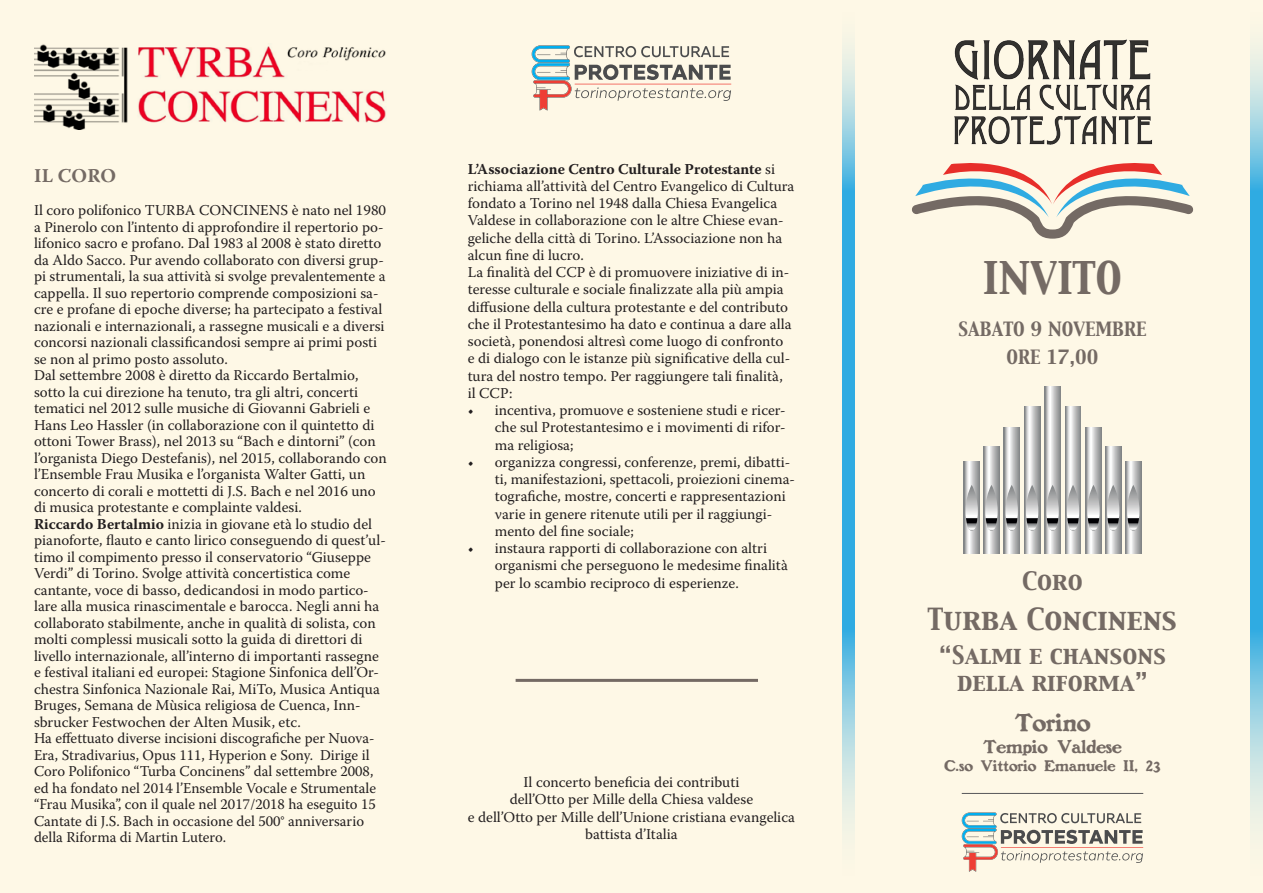
<style>
.page{position:relative;width:1263px;height:893px;background:#fef8e6}
.page>*{position:absolute;margin:0;border:0;box-sizing:border-box;transform-origin:0 0}
.t1{font:39.9px "Capitals";color:#746a64}
.Titolo{font:27px "Capitals";color:#746a64}
.t2{font:24px "Benjamin Franklin";color:#746a64}
.t3{font:22.5px/27px "Capitals";color:#746a64;text-align:center}
.p1{font:700 19.5px "Warnock Pro";letter-spacing:.01em;color:#746a64}
.t4{font:18px "Benjamin Franklin";color:#746a64}
.t5{font:17.4px "Capitals";color:#746a64}
.p1-2{font:15px/16.5px "Warnock Pro";color:#231f20}
.t6{font:15px "Benjamin Franklin";color:#746a64}
.s1{font-weight:700}
</style>
<div class="page">
<svg style="left:1004px;top:427px;width:15px;height:127px"></svg>
<svg style="left:1005px;top:485px;width:13px;height:47px"></svg>
<svg style="left:983px;top:446px;width:16px;height:108px"></svg>
<svg style="left:985px;top:485px;width:13px;height:47px"></svg>
<svg style="left:964px;top:462px;width:15px;height:92px"></svg>
<svg style="left:965px;top:485px;width:13px;height:47px"></svg>
<svg style="left:1024px;top:407px;width:16px;height:147px;background:#babbbc"></svg>
<svg style="left:1026px;top:485px;width:12px;height:47px"></svg>
<svg style="left:1045px;top:386px;width:15px;height:168px;background:#c1c1c2"></svg>
<svg style="left:1046px;top:485px;width:13px;height:47px"></svg>
<svg style="left:1065px;top:407px;width:16px;height:147px;background:#babbbc"></svg>
<svg style="left:1067px;top:485px;width:12px;height:47px"></svg>
<svg style="left:1085px;top:427px;width:16px;height:127px"></svg>
<svg style="left:1087px;top:485px;width:13px;height:47px"></svg>
<svg style="left:1105px;top:446px;width:16px;height:108px"></svg>
<svg style="left:1107px;top:485px;width:12px;height:47px"></svg>
<svg style="left:1125px;top:462px;width:16px;height:92px"></svg>
<svg style="left:1127px;top:485px;width:12px;height:47px"></svg>
<svg style="left:912px;top:163px;width:282px;height:76px"></svg>
<img style="left:954px;top:39px;width:198px;height:106px">
<hr style="left:962px;top:793px;width:181px;height:1px;background:#57585a">
<svg style="left:962px;top:812px;width:181px;height:60px"></svg>
<svg style="left:842px;top:43px;width:13px;height:790px;background:#64bee2"></svg>
<svg style="left:1250px;top:43px;width:13px;height:790px;background:#64bee2"></svg>
<svg style="left:532px;top:45px;width:199px;height:66px"></svg>
<hr style="left:516px;top:679px;width:242px;height:3px;background:#746a64">
<img style="left:34px;top:44px;width:352px;height:86px">
<p class="p1" style="left:34px;top:163px;width:84px">IL CORO</p>
<p class="p1-2" style="left:34px;top:202px;width:353px">Il coro polifonico TURBA CONCINENS è nato nel 1980 a Pinerolo con l’intento di approfondire il repertorio po&shy;lifonico sacro e profano. Dal 1983 al 2008 è stato diretto da Aldo Sacco. Pur avendo collaborato con diversi grup&shy;pi strumentali, la sua attività si svolge prevalentemente a cappella. Il suo repertorio comprende composizioni sa&shy;cre e profane di epoche diverse; ha partecipato a festival nazionali e internazionali, a rassegne musicali e a diversi concorsi nazionali classificandosi sempre ai primi posti se non al primo posto assoluto.</p>
<p class="p1-2" style="left:34px;top:367px;width:354px">Dal settembre 2008 è diretto da Riccardo Bertalmio, sotto la cui direzione ha tenuto, tra gli altri, concerti tematici nel 2012 sulle musiche di Giovanni Gabrieli e Hans Leo Hassler (in collaborazione con il quintetto di ottoni Tower Brass), nel 2013 su “Bach e dintorni” (con l’organista Diego Destefanis), nel 2015, collaborando con l’Ensemble Frau Musika e l’organista Walter Gatti, un concerto di corali e mottetti di J.S. Bach e nel 2016 uno di musica protestante e complainte valdesi.</p>
<p class="p1-2" style="left:34px;top:515px;width:353px"><span class="s1">Riccardo Bertalmio</span> inizia in giovane età lo studio del pianoforte, flauto e canto lirico conseguendo di quest’ul&shy;timo il compimento presso il conservatorio “Giuseppe Verdi” di Torino. Svolge attività concertistica come cantante, voce di basso, dedicandosi in modo partico&shy;lare alla musica rinascimentale e barocca. Negli anni ha collaborato stabilmente, anche in qualità di solista, con molti complessi musicali sotto la guida di direttori di livello internazionale, all’interno di importanti rassegne e festival italiani ed europei: Stagione Sinfonica dell’Or&shy;chestra Sinfonica Nazionale Rai, MiTo, Musica Antiqua Bruges, Semana de Mùsica religiosa de Cuenca, Inn&shy;sbrucker Festwochen der Alten Musik, etc.</p>
<p class="p1-2" style="left:34px;top:730px;width:344px">Ha effettuato diverse incisioni discografiche per Nuova-Era, Stradivarius, Opus 111, Hyperion e Sony. Dirige il Coro Polifonico “Turba Concinens” dal settembre 2008, ed ha fondato nel 2014 l’Ensemble Vocale e Strumentale “Frau Musika”, con il quale nel 2017/2018 ha eseguito 15<br>Cantate di J.S. Bach in occasione del 500° anniversario della Riforma di Martin Lutero.</p>
<p class="p1-2" style="left:468px;top:160px;width:328px;line-height:17.2px"><span class="s1">L’Associazione Centro Culturale Protestante</span> si richiama all’attività del Centro Evangelico di Cultura fondato a Torino nel 1948 dalla Chiesa Evangelica Valdese in collaborazione con le altre Chiese evan&shy;geliche della città di Torino. L’Associazione non ha alcun fine di lucro.</p>
<p class="p1-2" style="left:468px;top:263px;width:325px;line-height:17.2px">La finalità del CCP è di promuovere iniziative di in&shy;teresse culturale e sociale finalizzate alla più ampia diffusione della cultura protestante e del contributo che il Protestantesimo ha dato e continua a dare alla società, ponendosi altresì come luogo di confronto e di dialogo con le istanze più significative della cul&shy;tura del nostro tempo. Per raggiungere tali finalità, il CCP:</p>
<p class="p1-2" style="left:495px;top:401px;width:292px;line-height:17.2px;text-align:justify;text-indent:-27px">• incentiva, promuove e sosteniene studi e ricer&shy;che sul Protestantesimo e i movimenti di rifor&shy;ma religiosa;</p>
<p class="p1-2" style="left:495px;top:453px;width:302px;line-height:17.2px;text-indent:-27px">• organizza congressi, conferenze, premi, dibatti&shy;ti, manifestazioni, spettacoli, proiezioni cinema&shy;tografiche, mostre, concerti e rappresentazioni varie in genere ritenute utili per il raggiungi&shy;mento del fine sociale;</p>
<p class="p1-2" style="left:495px;top:539px;width:295px;line-height:17.2px;text-indent:-27px">• instaura rapporti di collaborazione con altri organismi che perseguono le medesime finalità per lo scambio reciproco di esperienze.</p>
<p class="p1-2" style="left:524px;top:774px;width:217px">Il concerto beneficia dei contributi</p>
<p class="p1-2" style="left:510px;top:791px;width:245px">dell’Otto per Mille della Chiesa valdese</p>
<p class="p1-2" style="left:468px;top:808px;width:329px;line-height:17.2px;text-align:center">e dell’Otto per Mille dell’Unione cristiana evangelica battista d’Italia</p>
<p class="t1" style="left:983px;top:251px;width:141px">INVITO</p>
<p class="t5" style="left:958px;top:317px;width:190px">SABATO 9 NOVEMBRE</p>
<p class="t5" style="left:1006px;top:345px;width:94px">ORE 17,00</p>
<p class="t3" style="left:1022px;top:569px;width:62px">Coro</p>
<p class="Titolo" style="left:928px;top:600px;width:250px">Turba Concinens</p>
<p class="t3" style="left:939px;top:643px;width:229px">“Salmi e chansons della riforma”</p>
<p class="t2" style="left:1015px;top:707px;width:77px">Torino</p>
<p class="t4" style="left:983px;top:735px;width:140px">Tempio Valdese</p>
<p class="t6" style="left:944px;top:756px;width:218px">C.so Vittorio Emanuele II, 23</p>
</div>
